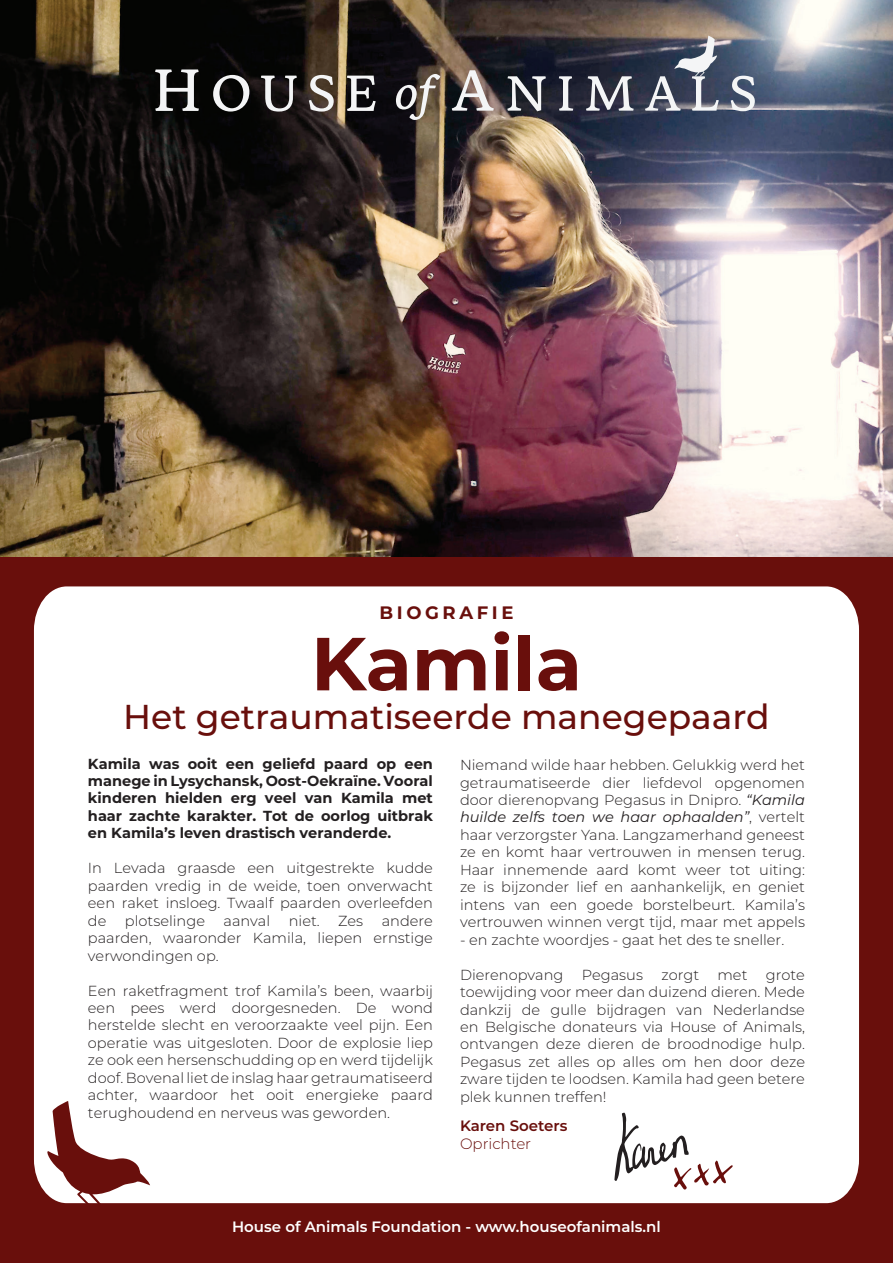
<style>
.page{position:relative;width:893px;height:1263px;background:#690f0c}
.page>*{position:absolute;margin:0;border:0;box-sizing:border-box;transform-origin:0 0}
.t1{font:700 75px "Montserrat";color:#690f0c}
.t2{font:500 34.5px "Montserrat";color:#690f0c}
.t3{font:700 18px "Montserrat";letter-spacing:.2em;color:#690f0c}
.t4{font:600 15px "Montserrat";color:#fff}
.t5{font:600 15px "Montserrat";color:#690f0c}
.t6{font:300 15px "Montserrat";color:#690f0c}
.t7{font:300 14.55px/17.4px "Montserrat";color:#231f20;text-align:justify}
.t8{font:700 14.55px/17.4px "Montserrat";color:#231f20;text-align:justify}
.s1{font-weight:400;font-style:italic}
</style>
<div class="page">
<img style="left:0;top:0;width:893px;height:556px">
<div style="left:34px;top:586px;width:825px;height:617px;background:#fff"></div>
<svg style="left:155px;top:69px;width:44px;height:42px;background:#656565"></svg>
<svg style="left:213px;top:75px;width:36px;height:37px"></svg>
<svg style="left:261px;top:76px;width:36px;height:36px"></svg>
<svg style="left:309px;top:75px;width:25px;height:37px"></svg>
<svg style="left:347px;top:76px;width:29px;height:35px"></svg>
<svg style="left:396px;top:74px;width:44px;height:46px;background:#6b635d"></svg>
<svg style="left:452px;top:70px;width:42px;height:41px;background:#827a78"></svg>
<svg style="left:507px;top:76px;width:39px;height:35px"></svg>
<svg style="left:559px;top:76px;width:14px;height:35px"></svg>
<svg style="left:586px;top:76px;width:48px;height:35px;background:#767882"></svg>
<svg style="left:731px;top:76px;width:24px;height:35px"></svg>
<svg style="left:645px;top:36px;width:74px;height:75px;background:#686d7c"></svg>
<svg style="left:45px;top:1101px;width:107px;height:103px"></svg>
<div style="left:460px;top:756px;width:345px;height:352px;background:#fff"></div>
<svg style="left:614px;top:1113px;width:119px;height:77px;background:#e3dfdf"></svg>
<p class="t3" style="left:379px;top:600px;width:136px">BIOGRAFIE</p>
<h1 class="t1" style="left:311px;top:610px;width:272px">Kamila</h1>
<h2 class="t2" style="left:123px;top:692px;width:648px">Het getraumatiseerde manegepaard</h2>
<p class="t8" style="left:88px;top:754px;width:347px">Kamila was ooit een geliefd paard op een manege in Lysychansk, Oost-Oekraïne. Vooral kinderen hielden erg veel van Kamila met haar zachte karakter. Tot de oorlog uitbrak en Kamila’s leven drastisch veranderde.</p>
<p class="t7" style="left:88px;top:859px;width:347px">In Levada graasde een uitgestrekte kudde paarden vredig in de weide, toen onverwacht een raket insloeg. Twaalf paarden overleefden de</p>
<p class="t7" style="left:88px;top:911px;width:347px;text-indent:294px">andere paarden, waaronder Kamila, liepen ernstige verwondingen op.</p>
<p class="t7" style="left:88px;top:981px;width:347px">Een raketfragment trof Kamila’s been, waarbij een pees werd doorgesneden. De wond herstelde slecht en veroorzaakte veel pijn. Een operatie was uitgesloten. Door de explosie liep ze ook een hersenschudding op en werd tijdelijk doof. Bovenal liet de inslag haar getraumatiseerd achter, waardoor het ooit energieke paard terughoudend en nerveus was geworden.</p>
<p class="t7" style="left:125px;top:911px;width:82px">plotselinge</p>
<p class="t7" style="left:224px;top:911px;width:48px">aanval</p>
<p class="t7" style="left:289px;top:911px;width:32px">niet.</p>
<p class="t7" style="left:338px;top:911px;width:27px">Zes</p>
<p class="t7" style="left:460px;top:756px;width:347px">Niemand wilde haar hebben. Gelukkig werd het getraumatiseerde dier liefdevol opgenomen door dierenopvang Pegasus in Dnipro. <span class="s1">“Kamila huilde zelfs toen we haar ophaalden”</span>, vertelt haar verzorgster Yana. Langzamerhand geneest ze en komt haar vertrouwen in mensen terug.<br>Haar innemende aard komt weer tot uiting: ze is bijzonder lief en aanhankelijk, en geniet intens van een goede borstelbeurt. Kamila’s vertrouwen winnen vergt tijd, maar met appels</p>
<p class="t7" style="left:460px;top:930px;width:326px">- en zachte woordjes - gaat het des te sneller.</p>
<p class="t7" style="left:460px;top:965px;width:105px">Dierenopvang</p>
<p class="t7" style="left:582px;top:965px;width:63px">Pegasus</p>
<p class="t7" style="left:661px;top:965px;width:39px">zorgt</p>
<p class="t7" style="left:717px;top:965px;width:31px">met</p>
<p class="t7" style="left:460px;top:965px;width:347px;text-indent:306px">grote toewijding voor meer dan duizend dieren. Mede dankzij de gulle bijdragen van Nederlandse en Belgische donateurs via House of Animals, ontvangen deze dieren de broodnodige hulp.<br>Pegasus zet alles op alles om hen door deze zware tijden te loodsen. Kamila had geen betere plek kunnen treffen!</p>
<p class="t5" style="left:460px;top:1115px;width:109px">Karen Soeters</p>
<p class="t6" style="left:460px;top:1134px;width:73px">Oprichter</p>
<p class="t4" style="left:232px;top:1216px;width:430px">House of Animals Foundation - www.houseofanimals.nl</p>
</div>
